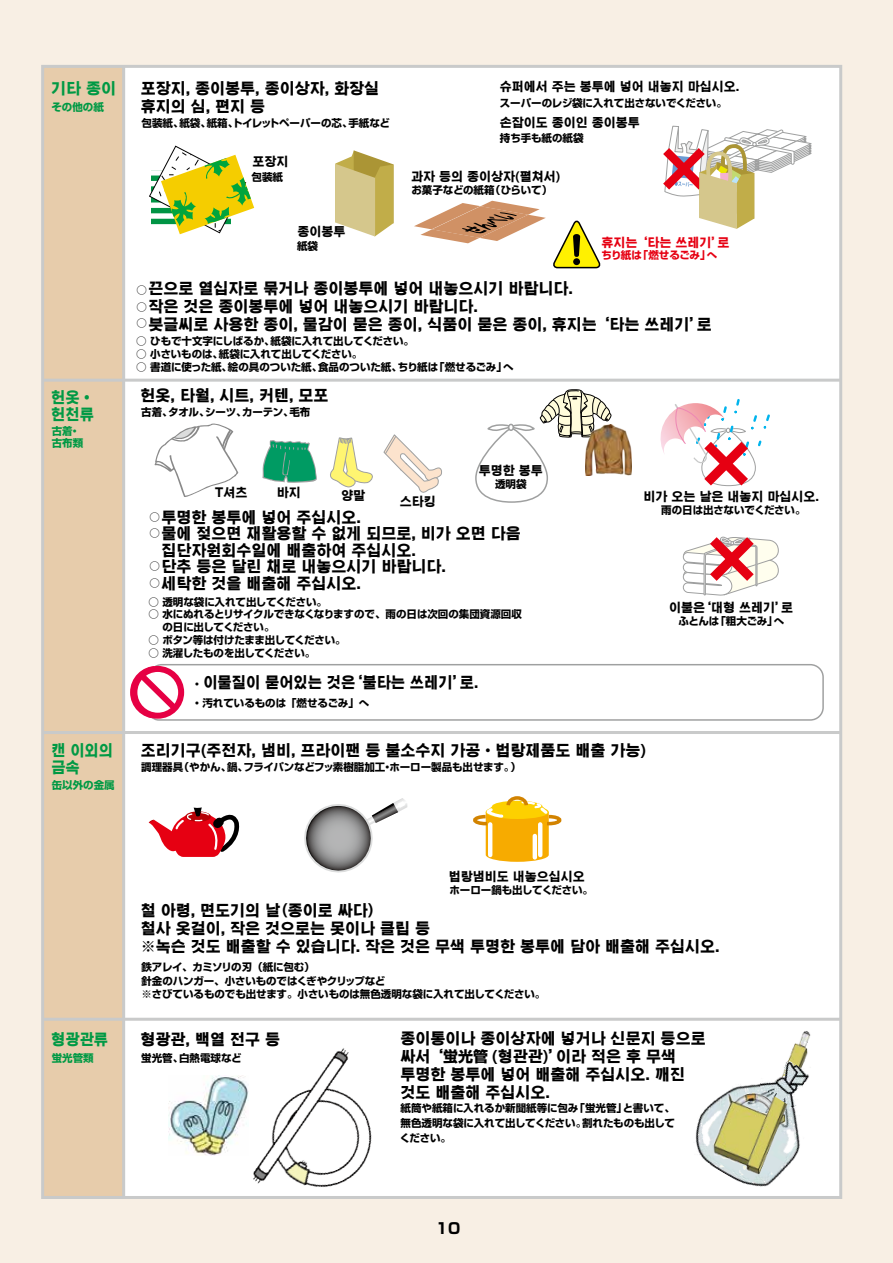
<style>
.page{position:relative;width:893px;height:1263px;background:#f8efe4}
.page>*{position:absolute;margin:0;border:0;box-sizing:border-box;transform-origin:0 0}
.t1{font:700 15px/18px "UD Shin Go Hang Koc";color:#000}
.t2{font:700 15px "UD Shin Go Hang Koc";color:#000;scale:.95 1}
.t3{font:700 15px/16.5px "UD Shin Go Hang Koc";color:#094;scale:.95 1}
.t4{font:700 15px "UD Shin Go Hang Koc";color:#094}
.t5{font:700 15px "Shin Go Pro";color:#000}
.t6{font:700 12px "UD Shin Go Hang Koc";color:#000}
.t7{font:700 12px "UD Shin Go Hang Koc";color:#e60012}
.t8{font:700 10.5px/16.5px "Shin Go Pro";letter-spacing:-.01em;color:#000}
.t9{font:700 10.5px/12px "Shin Go Pro";color:#094}
.t10{font:700 10.5px "Shin Go Pro";letter-spacing:-.03em;color:#000}
.t11{font:700 10.5px "Shin Go Pro";letter-spacing:-.03em;color:#e60012}
.t12{font:700 10.5px "Shin Go Pro";letter-spacing:-.035em;color:#000}
.s1{font-family:"Shin Go Pro";font-size:10.5px}
.s2{font-family:"Shin Go Pro"}
</style>
<div class="page">
<div style="left:43px;top:67px;width:798px;height:1130px;background:#fff"></div>
<div style="left:43px;top:66px;width:81px;height:1131px;background:#e7ccab"></div>
<hr style="left:122px;top:66px;width:3px;height:1131px;background:#c9caca">
<svg style="left:682px;top:536px;width:97px;height:60px"></svg>
<svg style="left:660px;top:399px;width:110px;height:88px"></svg>
<svg style="left:335px;top:150px;width:58px;height:87px"></svg>
<svg style="left:149px;top:146px;width:105px;height:88px"></svg>
<svg style="left:663px;top:125px;width:149px;height:104px"></svg>
<hr style="left:43px;top:379px;width:797px;height:3px;background:#c9caca">
<hr style="left:43px;top:1018px;width:797px;height:3px;background:#c9caca">
<hr style="left:43px;top:731px;width:797px;height:3px;background:#c9caca">
<svg style="left:414px;top:201px;width:186px;height:68px"></svg>
<img style="left:169px;top:1076px;width:44px;height:80px">
<img style="left:213px;top:1048px;width:186px;height:151px">
<img style="left:663px;top:1022px;width:180px;height:177px">
<img style="left:706px;top:1020px;width:122px;height:158px">
<img style="left:759px;top:1054px;width:56px;height:55px">
<svg style="left:155px;top:423px;width:83px;height:74px"></svg>
<svg style="left:262px;top:440px;width:55px;height:43px"></svg>
<svg style="left:330px;top:437px;width:43px;height:50px"></svg>
<svg style="left:383px;top:434px;width:59px;height:59px"></svg>
<svg style="left:474px;top:378px;width:137px;height:125px"></svg>
<img style="left:585px;top:425px;width:46px;height:51px">
<svg style="left:132px;top:664px;width:692px;height:57px"></svg>
<svg style="left:304px;top:798px;width:104px;height:75px"></svg>
<svg style="left:473px;top:796px;width:89px;height:66px"></svg>
<hr style="left:488px;top:824px;width:4px;height:31px;background:#fff">
<hr style="left:533px;top:836px;width:4px;height:21px;background:#fff">
<svg style="left:149px;top:807px;width:91px;height:50px"></svg>
<h1 class="t4" style="left:51px;top:77px;width:66px">기타 종이</h1>
<p class="t9" style="left:51px;top:99px;width:54px">その他の紙</p>
<h1 class="t3" style="left:51px;top:389px;width:46px">헌옷· 헌천류</h1>
<p class="t9" style="left:52px;top:423px;width:33px">古着・古布類</p>
<h1 class="t3" style="left:51px;top:742px;width:66px">캔 이외의 금속</h1>
<p class="t9" style="left:52px;top:778px;width:64px">缶以外の金属</p>
<h1 class="t1" style="left:141px;top:79px;width:240px">포장지, 종이봉투, 종이상자, 화장실 휴지의 심, 편지 등</h1>
<p class="t8" style="left:142px;top:114px;width:250px">包装紙、紙袋、紙箱、トイレットペーパーの芯、手紙など</p>
<p class="t6" style="left:252px;top:153px;width:37px">포장지</p>
<p class="t8" style="left:252px;top:167px;width:33px">包装紙</p>
<p class="t6" style="left:297px;top:223px;width:49px">종이봉투</p>
<p class="t8" style="left:297px;top:237px;width:22px">紙袋</p>
<p class="t6" style="left:500px;top:78px;width:241px">슈퍼에서 주는 봉투에 넣어 내놓지 마십시오.</p>
<p class="t8" style="left:500px;top:93px;width:228px">スーパーのレジ袋に入れて出さないでください。</p>
<p class="t6" style="left:500px;top:114px;width:141px">손잡이도 종이인 종이봉투</p>
<p class="t8" style="left:500px;top:129px;width:85px">持ち手も紙の紙袋</p>
<p class="t6" style="left:411px;top:167px;width:151px">과자 등의 종이상자(펼쳐서)</p>
<p class="t8" style="left:411px;top:181px;width:142px">お菓子などの紙箱（ひらいて）</p>
<p class="t7" style="left:601px;top:233px;width:129px">휴지는 ‘타는 쓰레기’로</p>
<p class="t11" style="left:601px;top:247px;width:117px">ちり紙は「燃せるごみ」へ</p>
<h1 class="t1" style="left:148px;top:279px;width:565px">끈으로 열십자로 묶거나 종이봉투에 넣어 내놓으시기 바랍니다.<br>작은 것은 종이봉투에 넣어 내놓으시기 바랍니다.<br>붓글씨로 사용한 종이, 물감이 묻은 종이, 식품이 묻은 종이, 휴지는 ‘타는 쓰레기’로</h1>
<p class="t8" style="left:136px;top:281px;width:12px;text-align:justify">○ ○ ○</p>
<p class="t8" style="left:136px;top:332px;width:279px">○ ひもで十文字にしばるか、紙袋に入れて出してください。</p>
<p class="t8" style="left:136px;top:345px;width:228px">○ 小さいものは、紙袋に入れて出してください。</p>
<p class="t8" style="left:136px;top:357px;width:379px">○ 書道に使った紙、絵の具のついた紙、食品のついた紙、ちり紙は「燃せるごみ」へ</p>
<h1 class="t1" style="left:141px;top:386px;width:189px">헌옷, 타월, 시트, 커텐, 모포</h1>
<p class="t8" style="left:141px;top:403px;width:171px">古着、タオル、シーツ、カーテン、毛布</p>
<p class="t6" style="left:215px;top:484px;width:34px">T셔츠</p>
<p class="t6" style="left:277px;top:483px;width:25px">바지</p>
<p class="t6" style="left:341px;top:486px;width:25px">양말</p>
<p class="t6" style="left:400px;top:493px;width:37px">스타킹</p>
<p class="t6" style="left:479px;top:461px;width:65px">투명한 봉투</p>
<p class="t8" style="left:495px;top:474px;width:33px">透明袋</p>
<h1 class="t1" style="left:161px;top:508px;width:361px;line-height:16.5px">투명한 봉투에 넣어 주십시오.<br>물에 젖으면 재활용할 수 없게 되므로, 비가 오면 다음 집단자원회수일에 배출하여 주십시오.<br>단추 등은 달린 채로 내놓으시기 바랍니다.<br>세탁한 것을 배출해 주십시오.</h1>
<p class="t8" style="left:149px;top:507px;width:12px">○ ○</p>
<p class="t8" style="left:149px;top:557px;width:12px">○ ○</p>
<p class="t8" style="left:148px;top:592px;width:180px">○ 透明な袋に入れて出してください。</p>
<p class="t8" style="left:148px;top:607px;width:375px;line-height:12.8px">○ 水にぬれるとリサイクルできなくなりますので、雨の日は次回の集団資源回収　 の日に出してください。</p>
<p class="t10" style="left:148px;top:632px;width:199px">○ ボタン等は付けたまま出してください。</p>
<p class="t8" style="left:148px;top:643px;width:168px">○ 洗濯したものを出してください。</p>
<h1 class="t2" style="left:192px;top:672px;width:303px"><span class="s1">・</span> 이물질이 묻어있는 것은‘불타는 쓰레기’로.</h1>
<p class="t8" style="left:192px;top:694px;width:179px">・汚れているものは「燃せるごみ」へ</p>
<p class="t6" style="left:643px;top:487px;width:177px">비가 오는 날은 내놓지 마십시오.</p>
<p class="t8" style="left:661px;top:500px;width:146px">雨の日は出さないでください。</p>
<p class="t6" style="left:669px;top:599px;width:125px">이불은‘대형 쓰레기’로</p>
<p class="t12" style="left:678px;top:613px;width:107px">ふとんは「粗大ごみ」へ</p>
<h1 class="t1" style="left:141px;top:741px;width:507px">조리기구(주전자, 냄비, 프라이팬 등 불소수지 가공ㆍ법랑제품도 배출 가능)</h1>
<p class="t8" style="left:141px;top:758px;width:381px">調理器具（やかん、鍋、フライパンなどフッ素樹脂加工・ホーロー製品も出せます。）</p>
<h1 class="t3" style="left:51px;top:1031px;width:61px">형광관류</h1>
<p class="t9" style="left:52px;top:1050px;width:43px">蛍光管類</p>
<p class="t6" style="left:449px;top:867px;width:137px">법랑냄비도 내놓으십시오</p>
<h1 class="t1" style="left:141px;top:901px;width:580px">철 아령, 면도기의 날（종이로 싸다）<br>철사 옷걸이, 작은 것으로는 못이나 클립 등<br>※녹슨 것도 배출할 수 있습니다. 작은 것은 무색 투명한 봉투에 담아 배출해 주십시오.</h1>
<p class="t8" style="left:450px;top:881px;width:145px">ホーロー鍋も出してください。</p>
<p class="t8" style="left:141px;top:959px;width:405px;line-height:13.5px">鉄アレイ、カミソリの刃（紙に包む）<br>針金のハンガー、小さいものではくぎやクリップなど<br>※さびているものでも出せます。小さいものは無色透明な袋に入れて出してください。</p>
<h1 class="t1" style="left:141px;top:1030px;width:141px">형광관, 백열 전구 등</h1>
<p class="t8" style="left:141px;top:1048px;width:102px">蛍光管、白熱電球など</p>
<h1 class="t1" style="left:401px;top:1029px;width:306px">종이통이나 종이상자에 넣거나 신문지 등으로 싸서 ‘<span class="s2">蛍光管</span> (형관관)’이라 적은 후 무색 투명한 봉투에 넣어 배출해 주십시오. 깨진 것도 배출해 주십시오.</h1>
<p class="t8" style="left:400px;top:1100px;width:277px;line-height:15px;text-align:justify">紙筒や紙箱に入れるか新聞紙等に包み「蛍光管」と書いて、無色透明な袋に入れて出してください。割れたものも出してください。</p>
<h1 class="t5" style="left:436px;top:1217px;width:26px">10</h1>
</div>
